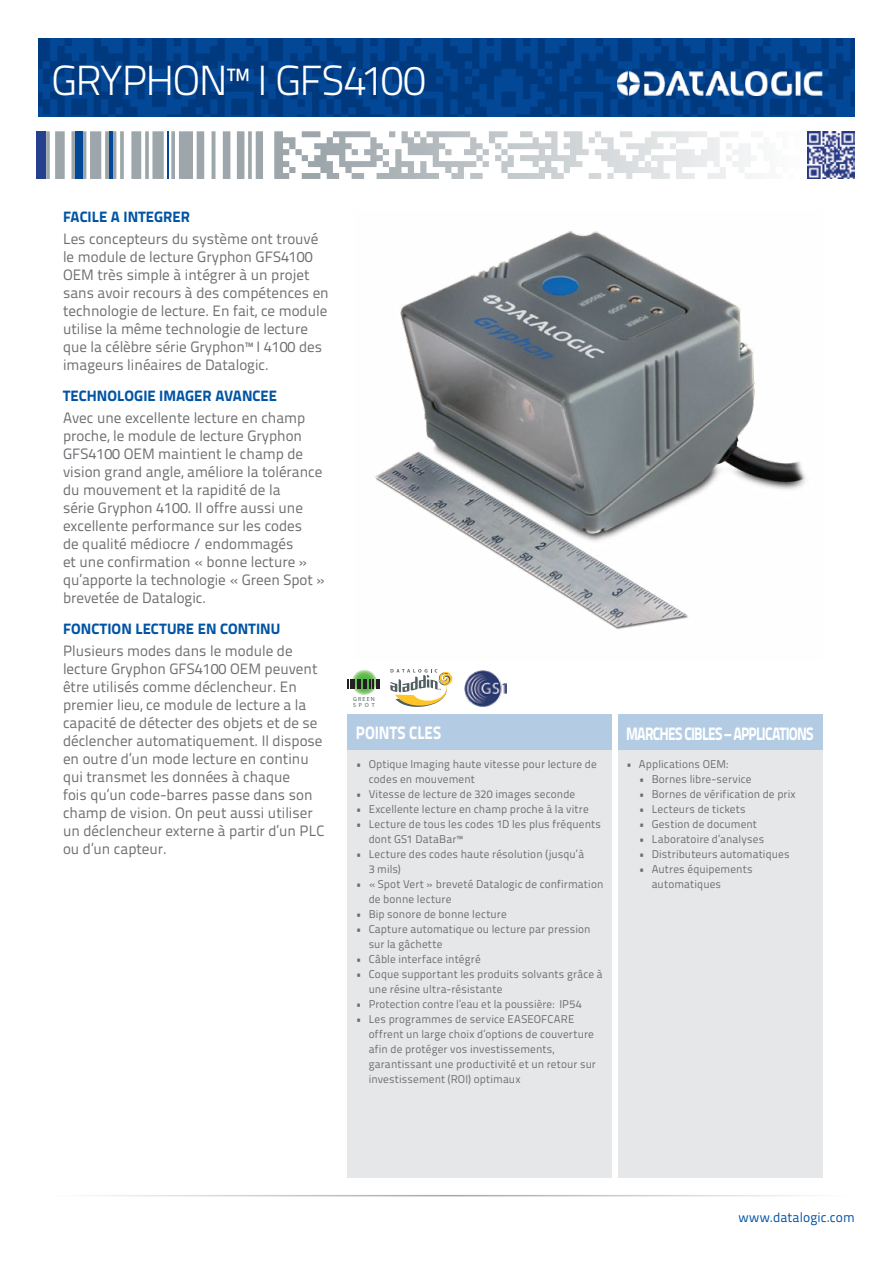
<style>
.page{position:relative;width:893px;height:1263px;background:#fff}
.page>*{position:absolute;margin:0;border:0;box-sizing:border-box;transform-origin:0 0}
.t1{font:300 42px "Titillium Text 22 L";letter-spacing:-.04em;color:#fff}
.t2{font:800 18px "Titillium Text 22 L";letter-spacing:-.055em;color:#fff;scale:.78 1}
.t3{font:800 18px "Titillium Text 22 L";color:#fff;scale:.85 1}
.t4{font:15px/18px "Titillium Text 22 L";color:#6d6e71}
.t5{font:800 15px "Titillium Text 22 L";letter-spacing:.005em;color:#0054a4}
.t6{font:13.5px "Titillium Text 22 L";letter-spacing:.005em;color:#0054a4}
.t7{font:11.25px/15px "Titillium Text 22 L";letter-spacing:.01em;color:#6d6e71}
.t8{font:900 6px/6px "Myriad Pro";letter-spacing:.2em;color:#505f62}
</style>
<div class="page">
<svg style="left:38px;top:38px;width:817px;height:79px;background:#023f89"></svg>
<svg style="left:302px;top:131px;width:453px;height:48px"></svg>
<hr style="left:167px;top:131px;width:2px;height:48px;background:#034797">
<div style="left:75px;top:131px;width:7px;height:48px;background:#034797"></div>
<hr style="left:109px;top:131px;width:4px;height:48px;background:#034797">
<div style="left:37px;top:131px;width:9px;height:48px;background:#25408f"></div>
<hr style="left:45px;top:1195px;width:803px;height:1px;background:#9da3aa">
<div style="left:348px;top:714px;width:264px;height:36px;background:#b3cce4"></div>
<div style="left:618px;top:714px;width:204px;height:36px;background:#b3cce4"></div>
<div style="left:348px;top:750px;width:264px;height:428px;background:#e6e7e8"></div>
<div style="left:618px;top:750px;width:204px;height:428px;background:#e6e7e8"></div>
<img style="left:618px;top:72px;width:204px;height:23px">
<img style="left:807px;top:131px;width:48px;height:48px">
<svg style="left:390px;top:669px;width:63px;height:38px"></svg>
<img style="left:464px;top:670px;width:42px;height:37px">
<svg style="left:351px;top:669px;width:26px;height:26px"></svg>
<svg style="left:348px;top:679px;width:32px;height:9px"></svg>
<img style="left:374px;top:231px;width:432px;height:399px">
<h1 class="t1" style="left:51px;top:50px;width:376px">GRYPHON™ I GFS4100</h1>
<p class="t5" style="left:63px;top:205px;width:128px">FACILE A INTEGRER</p>
<p class="t4" style="left:63px;top:229px;width:267px">Les concepteurs du système ont trouvé le module de lecture Gryphon GFS4100<br>OEM très simple à intégrer à un projet sans avoir recours à des compétences en technologie de lecture. En fait, ce module utilise la même technologie de lecture que la célèbre série Gryphon™ I 4100 des imageurs linéaires de Datalogic.</p>
<p class="t5" style="left:63px;top:384px;width:216px">TECHNOLOGIE IMAGER AVANCEE</p>
<p class="t4" style="left:63px;top:408px;width:264px">Avec une excellente lecture en champ proche, le module de lecture Gryphon GFS4100 OEM maintient le champ de vision grand angle, améliore la tolérance du mouvement et la rapidité de la<br>série Gryphon 4100. Il offre aussi une excellente performance sur les codes<br>de qualité médiocre / endommagés<br>et une confirmation « bonne lecture » qu’apporte la technologie « Green Spot » brevetée de Datalogic.</p>
<p class="t5" style="left:63px;top:617px;width:219px">FONCTION LECTURE EN CONTINU</p>
<p class="t4" style="left:63px;top:641px;width:263px">Plusieurs modes dans le module de lecture Gryphon GFS4100 OEM peuvent être utilisés comme déclencheur. En premier lieu, ce module de lecture a la capacité de détecter des objets et de se déclencher automatiquement. Il dispose en outre d’un mode lecture en continu qui transmet les données à chaque<br>fois qu’un code-barres passe dans son champ de vision. On peut aussi utiliser un déclencheur externe à partir d’un PLC ou d’un capteur.</p>
<p class="t8" style="left:353px;top:696px;width:23px">GREEN<br>SPOT</p>
<p class="t3" style="left:356px;top:719px;width:102px">POINTS CLES</p>
<p class="t2" style="left:626px;top:719px;width:242px">MARCHES CIBLES – APPLICATIONS</p>
<p class="t7" style="left:369px;top:756px;width:230px;text-indent:-13px">• Optique Imaging haute vitesse pour lecture de codes en mouvement</p>
<p class="t7" style="left:356px;top:786px;width:221px">• Vitesse de lecture de 320 images seconde</p>
<p class="t7" style="left:356px;top:801px;width:234px">• Excellente lecture en champ proche à la vitre</p>
<p class="t7" style="left:369px;top:816px;width:234px;text-indent:-13px">• Lecture de tous les codes 1D les plus fréquents dont GS1 DataBar™</p>
<p class="t7" style="left:369px;top:846px;width:217px;text-indent:-13px">• Lecture des codes haute résolution (jusqu’à<br>3 mils)</p>
<p class="t7" style="left:369px;top:876px;width:236px;text-indent:-13px">• « Spot Vert » breveté Datalogic de confirmation de bonne lecture</p>
<p class="t7" style="left:356px;top:906px;width:152px">• Bip sonore de bonne lecture</p>
<p class="t7" style="left:369px;top:921px;width:223px;text-indent:-13px">• Capture automatique ou lecture par pression sur la gâchette</p>
<p class="t7" style="left:356px;top:951px;width:126px">• Câble interface intégré</p>
<p class="t7" style="left:369px;top:966px;width:235px;text-indent:-13px">• Coque supportant les produits solvants grâce à une résine ultra-résistante</p>
<p class="t7" style="left:356px;top:996px;width:227px">• Protection contre l’eau et la poussière: IP54</p>
<p class="t7" style="left:369px;top:1011px;width:229px;text-indent:-13px">• Les programmes de service EASEOFCARE offrent un large choix d’options de couverture afin de protéger vos investissements, garantissant une productivité et un retour sur investissement (ROI) optimaux</p>
<p class="t7" style="left:626px;top:756px;width:104px">• Applications OEM:</p>
<p class="t7" style="left:639px;top:771px;width:114px">• Bornes libre-service</p>
<p class="t7" style="left:639px;top:786px;width:158px">• Bornes de vérification de prix</p>
<p class="t7" style="left:639px;top:801px;width:108px">• Lecteurs de tickets</p>
<p class="t7" style="left:639px;top:816px;width:120px">• Gestion de document</p>
<p class="t7" style="left:639px;top:831px;width:127px">• Laboratoire d’analyses</p>
<p class="t7" style="left:639px;top:846px;width:152px">• Distributeurs automatiques</p>
<p class="t7" style="left:652px;top:861px;width:102px;text-indent:-13px">• Autres équipements automatiques</p>
<p class="t6" style="left:738px;top:1207px;width:118px">www.datalogic.com</p>
</div>
